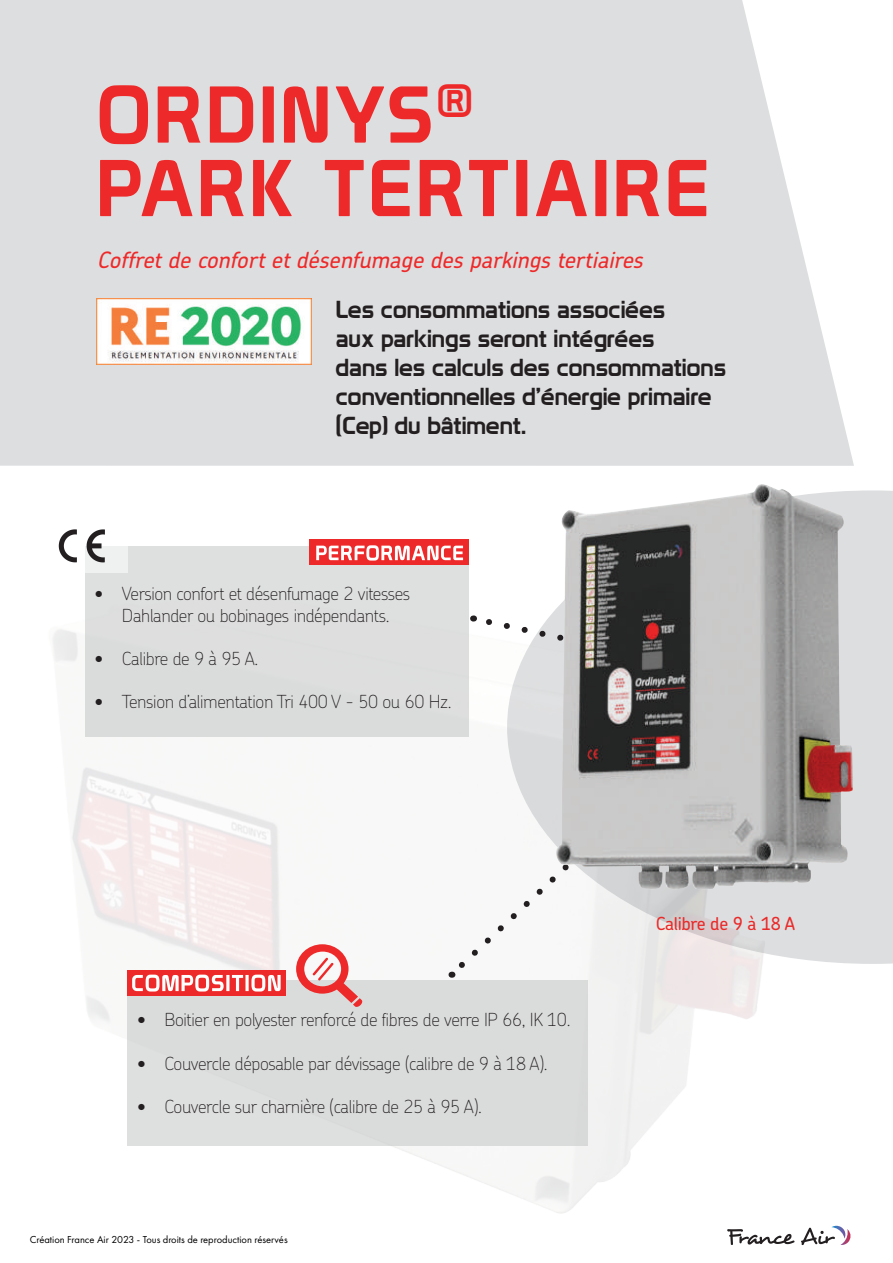
<style>
.page{position:relative;width:893px;height:1263px;background:#fff}
.page>*{position:absolute;margin:0;border:0;box-sizing:border-box;transform-origin:0 0}
.t1{font:78.3px/73.5px "Prototype";letter-spacing:.05em;color:#ee2929}
.t2{font:24px/28.8px "Prototype";color:#231f20}
.t3{font:italic 500 22.5px "Chevin Pro";color:#ee2929}
.t4{font:100 18px/21.6px "Chevin Pro";letter-spacing:-.02em;color:#231f20;text-align:center}
.t5{font:500 18px "Chevin Pro";letter-spacing:-.02em;color:#ea2a29}
.t6{font:10.5px "Futura PT";color:#000001}
</style>
<div class="page">
<div style="left:775px;top:490px;width:118px;height:474px;background:#dddee0"></div>
<div style="left:0;top:0;width:854px;height:466px;background:#dddee0"></div>
<img style="left:53px;top:615px;width:722px;height:599px">
<svg style="left:473px;top:615px;width:76px;height:57px"></svg>
<svg style="left:449px;top:688px;width:307px;height:289px"></svg>
<div style="left:85px;top:546px;width:384px;height:191px;background:#dddedd"></div>
<div style="left:36px;top:519px;width:91px;height:54px;background:linear-gradient(to right,#fff,#f5f5f5)"></div>
<svg style="left:87px;top:529px;width:18px;height:33px"></svg>
<svg style="left:59px;top:529px;width:18px;height:33px"></svg>
<div style="left:309px;top:539px;width:160px;height:26px;background:#ee2929"></div>
<svg style="left:316px;top:545px;width:147px;height:16px"></svg>
<img style="left:549px;top:484px;width:304px;height:408px">
<div style="left:128px;top:981px;width:460px;height:165px;background:#dadcdb"></div>
<div style="left:128px;top:970px;width:158px;height:26px;background:#ee2929"></div>
<svg style="left:132px;top:975px;width:149px;height:16px"></svg>
<svg style="left:296px;top:944px;width:67px;height:63px"></svg>
<img style="left:97px;top:298px;width:215px;height:66px">
<svg style="left:727px;top:1229px;width:67px;height:16px"></svg>
<svg style="left:801px;top:1226px;width:50px;height:19px"></svg>
<h1 class="t1" style="left:97px;top:77px;width:614px">ORDINYS<sup>®<br></sup>PARK TERTIAIRE</h1>
<p class="t3" style="left:97px;top:245px;width:553px">Coffretdeconfortetdésenfumagedesparkingstertiaires</p>
<h2 class="t2" style="left:336px;top:295px;width:392px">Les consommations associées<br>aux parkings seront intégrées<br>dans les calculs des consommations conventionnelles d’énergie primaire (Cep) du bâtiment.</h2>
<p class="t4" style="left:95px;top:582px;width:317px">• Version confort et désenfumage 2 vitesses<br>Dahlander ou bobinages indépendants.</p>
<p class="t4" style="left:95px;top:647px;width:165px">• Calibre de 9 à 95 A.</p>
<p class="t4" style="left:95px;top:690px;width:358px">• Tension d’alimentation Tri 400 V - 50 ou 60 Hz.</p>
<p class="t4" style="left:137px;top:1008px;width:434px">• Boitier en polyester renforcé de fibres de verre IP 66, IK 10.</p>
<p class="t4" style="left:137px;top:1051px;width:412px">• Couvercle déposable par dévissage (calibre de 9 à 18 A).</p>
<p class="t4" style="left:137px;top:1095px;width:346px">• Couvercle sur charnière (calibre de 25 à 95 A).</p>
<p class="t6" style="left:30px;top:1234px;width:259px">Création France Air 2023 - Tous droits de reproduction réservés</p>
<p class="t5" style="left:656px;top:912px;width:141px">Calibre de 9 à 18 A</p>
</div>
